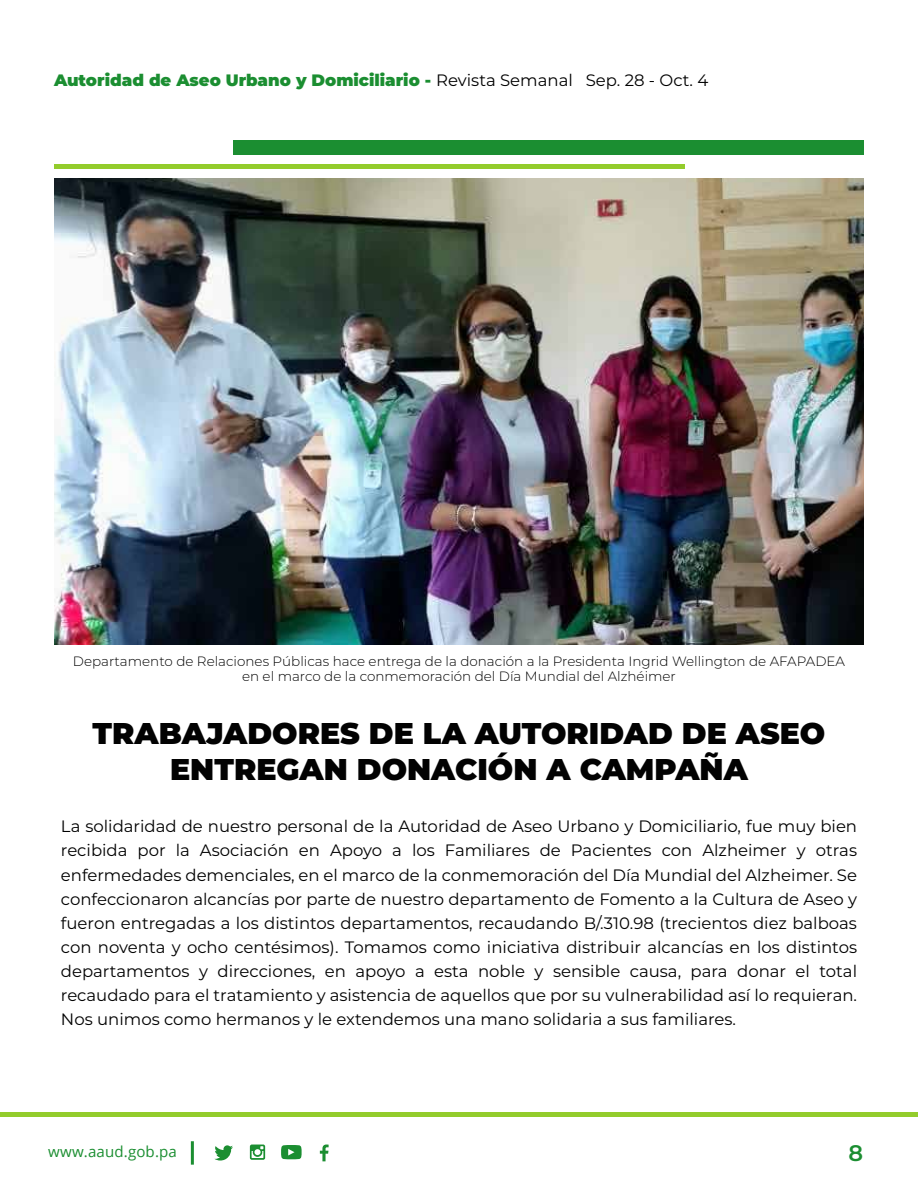
<style>
.page{position:relative;width:918px;height:1188px;background:#fff}
.page>*{position:absolute;margin:0;border:0;box-sizing:border-box;transform-origin:0 0}
.t1{font:900 30px/36px "Montserrat";color:#020202;text-align:center}
.t2{font:600 22.5px "Montserrat";color:#1b8e31}
.t3{font:16.5px/24px "Montserrat";color:#000;text-align:justify}
.t4{font:900 16.5px "Montserrat";color:#1b8e31}
.t5{font:15px "Open Sans";letter-spacing:.01em;color:#1b8e31}
.t6{font:300 13.5px/15px "Montserrat";color:#000;text-align:center}
.s1{font-weight:400;color:#000}
</style>
<div class="page">
<div style="left:0;top:1112px;width:918px;height:5px;background:#93cc2c"></div>
<img style="left:54px;top:178px;width:810px;height:466px">
<div style="left:54px;top:164px;width:630px;height:5px;background:#93cc2c"></div>
<div style="left:234px;top:141px;width:630px;height:14px;background:#1b8e31"></div>
<hr style="left:191px;top:1141px;width:3px;height:24px;background:#1b8e31">
<svg style="left:214px;top:1145px;width:19px;height:16px"></svg>
<svg style="left:250px;top:1145px;width:15px;height:15px"></svg>
<svg style="left:320px;top:1145px;width:9px;height:16px"></svg>
<svg style="left:281px;top:1145px;width:21px;height:14px"></svg>
<p class="t4" style="left:54px;top:67px;width:656px">Autoridad de Aseo Urbano y Domiciliario - <span class="s1">Revista Semanal Sep. 28 - Oct. 4</span></p>
<p class="t6" style="left:73px;top:654px;width:774px">Departamento de Relaciones Públicas hace entrega de la donación a la Presidenta Ingrid Wellington de AFAPADEA en el marco de la conmemoración del Día Mundial del Alzhéimer</p>
<h1 class="t1" style="left:93px;top:714px;width:734px">TRABAJADORES DE LA AUTORIDAD DE ASEO<br>ENTREGAN DONACIÓN A CAMPAÑA</h1>
<p class="t3" style="left:61px;top:814px;width:798px">La solidaridad de nuestro personal de la Autoridad de Aseo Urbano y Domiciliario, fue muy bien recibida por la Asociación en Apoyo a los Familiares de Pacientes con Alzheimer y otras enfermedades demenciales, en el marco de la conmemoración del Día Mundial del Alzheimer. Se confeccionaron alcancías por parte de nuestro departamento de Fomento a la Cultura de Aseo y fueron entregadas a los distintos departamentos, recaudando B/.310.98 (trecientos diez balboas con noventa y ocho centésimos). Tomamos como iniciativa distribuir alcancías en los distintos departamentos y direcciones, en apoyo a esta noble y sensible causa, para donar el total recaudado para el tratamiento y asistencia de aquellos que por su vulnerabilidad así lo requieran.<br>Nos unimos como hermanos y le extendemos una mano solidaria a sus familiares.</p>
<p class="t5" style="left:48px;top:1141px;width:130px">www.aaud.gob.pa</p>
<h2 class="t2" style="left:849px;top:1137px;width:16px">8</h2>
</div>
